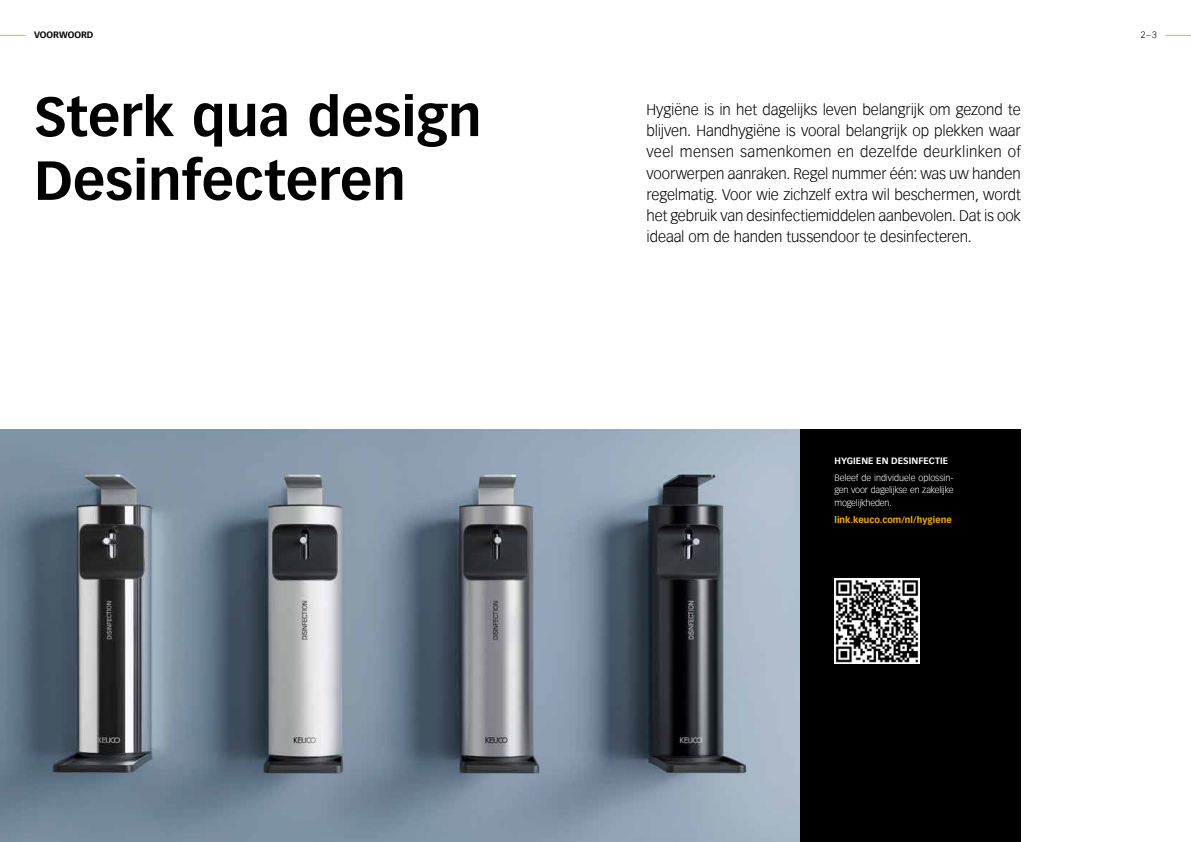
<style>
.page{position:relative;width:1191px;height:842px;background:#fff}
.page>*{position:absolute;margin:0;border:0;box-sizing:border-box;transform-origin:0 0}
.t1{font:700 54px/63.8px "Vectora Com";color:#000}
.t2{font:300 15px/21.3px "Vectora Com";letter-spacing:-.01em;color:#000;text-align:justify}
.t3{font:300 9px/12.8px "Vectora Com";letter-spacing:-.02em;color:#fff;text-align:justify}
.t4{font:700 9px "Vectora Com";letter-spacing:.005em;color:#f9b000}
.t5{font:700 9px "Vectora Com";letter-spacing:.01em;color:#fff}
.t6{font:700 9px "Vectora Com";color:#000}
.t7{font:300 9px "Vectora Com";color:#000}
</style>
<div class="page">
<img style="left:0;top:429px;width:800px;height:413px">
<div style="left:800px;top:429px;width:220px;height:413px;background:#000"></div>
<svg style="left:0;top:35px;width:26px;height:1px"></svg>
<svg style="left:1165px;top:35px;width:26px;height:1px"></svg>
<img style="left:834px;top:578px;width:85px;height:85px">
<p class="t6" style="left:34px;top:30px;width:61px">VOORWOORD</p>
<p class="t7" style="left:1140px;top:30px;width:18px">2–3</p>
<h1 class="t1" style="left:34px;top:85px;width:449px">Sterk qua design<br>Desinfecteren</h1>
<p class="t2" style="left:646px;top:99px;width:376px">Hygiëne is in het dagelijks leven belangrijk om gezond te blijven. Handhygiëne is vooral belangrijk op plekken waar veel mensen samenkomen en dezelfde deurklinken of voorwerpen aanraken. Regel nummer één: was uw handen regelmatig. Voor wie zichzelf extra wil beschermen, wordt het gebruik van desinfectiemiddelen aanbevolen. Dat is ook ideaal om de handen tussendoor te desinfecteren.</p>
<p class="t5" style="left:834px;top:455px;width:115px">HYGIENE EN DESINFECTIE</p>
<p class="t3" style="left:834px;top:471px;width:121px">Beleef de individuele oplossin&shy;gen voor dagelijkse en zakelijke mogelijkheden.</p>
<p class="t4" style="left:834px;top:514px;width:119px">link.keuco.com/nl/hygiene</p>
</div>
